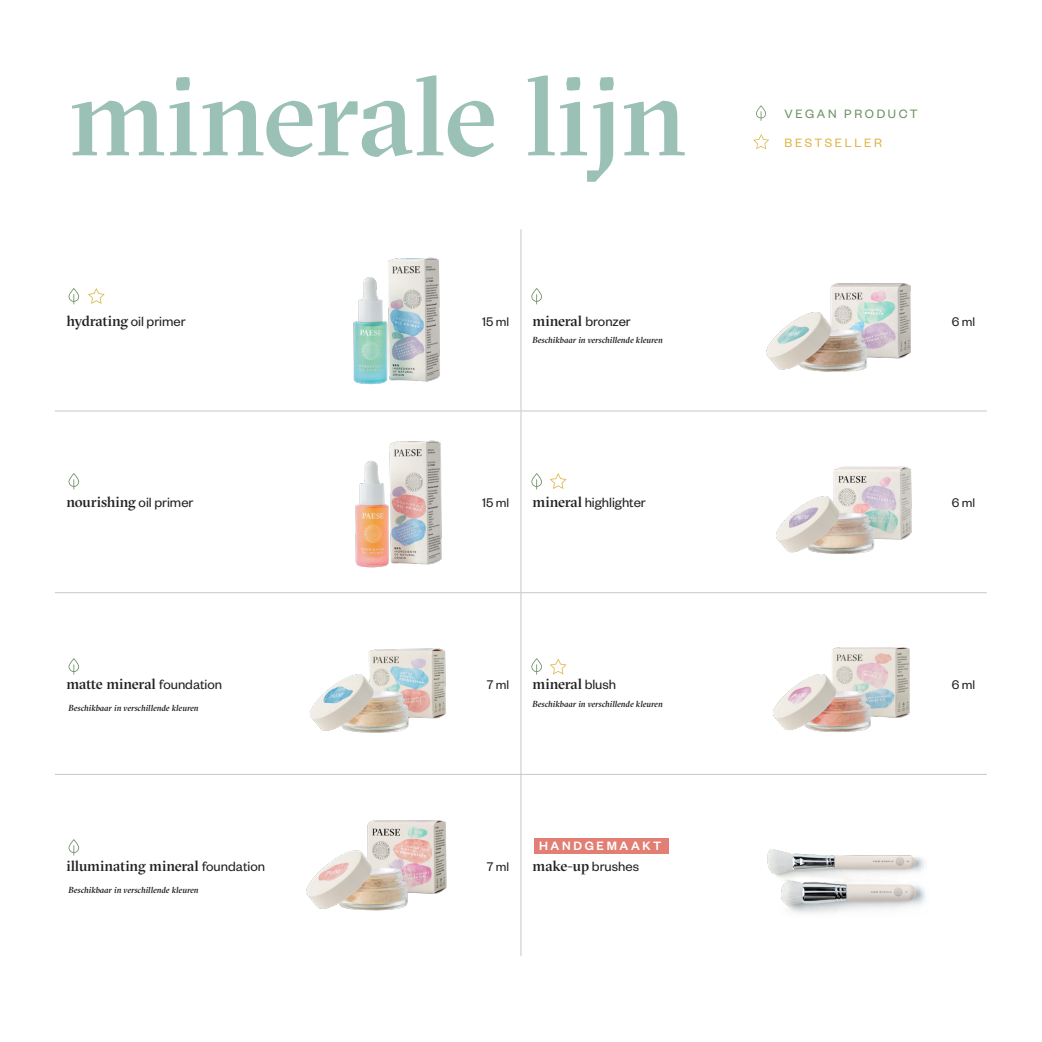
<style>
.page{position:relative;width:1042px;height:1042px;background:#fff}
.page>*{position:absolute;margin:0;border:0;box-sizing:border-box;transform-origin:0 0}
.t1{font:500 112px "GT Sectra Fine";color:#9bc1b7}
.gramatura_real{font:500 14.7px "GT Sectra Fine";letter-spacing:-.005em;color:#231f20}
.gramatura_real-2{font:14.7px "Founders Grotesk";color:#231f20}
.gramatura_real-3{font:13.83px "Founders Grotesk";color:#231f20}
.t2{font:13.3px "Founders Grotesk";letter-spacing:.2em;color:#6b8e62}
.t3{font:500 13.3px "Founders Grotesk";letter-spacing:.2em;color:#fff}
.t4{font:13.3px "Founders Grotesk";letter-spacing:.2em;color:#deb441}
.t5{font:italic 500 8.75px "GT Sectra Fine";letter-spacing:-.01em;color:#231f20}
.s1{font-family:"Founders Grotesk";font-weight:400}
.s2{font-family:"GT Sectra Fine";font-weight:500}
</style>
<div class="page">
<hr style="left:520px;top:229px;width:1px;height:182px;background:#c7c8ca">
<hr style="left:55px;top:411px;width:466px;height:1px;background:#c7c8ca">
<hr style="left:521px;top:411px;width:466px;height:1px;background:#c7c8ca">
<hr style="left:520px;top:411px;width:1px;height:181px;background:#c7c8ca">
<hr style="left:55px;top:592px;width:466px;height:1px;background:#c7c8ca">
<hr style="left:521px;top:592px;width:466px;height:1px;background:#c7c8ca">
<hr style="left:520px;top:593px;width:1px;height:181px;background:#c7c8ca">
<hr style="left:55px;top:774px;width:466px;height:1px;background:#c7c8ca">
<hr style="left:521px;top:774px;width:466px;height:1px;background:#c7c8ca">
<hr style="left:520px;top:775px;width:1px;height:181px;background:#c7c8ca">
<svg style="left:69px;top:288px;width:10px;height:16px"></svg>
<svg style="left:531px;top:288px;width:11px;height:16px"></svg>
<svg style="left:69px;top:473px;width:10px;height:16px"></svg>
<svg style="left:531px;top:473px;width:11px;height:16px"></svg>
<svg style="left:69px;top:839px;width:10px;height:16px"></svg>
<svg style="left:69px;top:658px;width:10px;height:16px"></svg>
<svg style="left:531px;top:658px;width:11px;height:16px"></svg>
<div style="left:534px;top:838px;width:135px;height:16px;background:#e17f75"></div>
<img style="left:353px;top:257px;width:87px;height:128px">
<img style="left:755px;top:283px;width:156px;height:129px">
<img style="left:355px;top:440px;width:87px;height:128px">
<img style="left:765px;top:466px;width:151px;height:128px">
<img style="left:310px;top:648px;width:136px;height:85px">
<img style="left:773px;top:647px;width:137px;height:85px">
<img style="left:306px;top:820px;width:141px;height:91px">
<img style="left:767px;top:849px;width:160px;height:65px">
<svg style="left:753px;top:134px;width:16px;height:15px"></svg>
<svg style="left:88px;top:288px;width:17px;height:16px"></svg>
<svg style="left:550px;top:473px;width:17px;height:16px"></svg>
<svg style="left:550px;top:658px;width:17px;height:16px"></svg>
<svg style="left:756px;top:105px;width:10px;height:16px"></svg>
<p class="t1" style="left:69px;top:51px;width:620px">minerale lijn</p>
<p class="t2" style="left:784px;top:105px;width:134px">VEGAN PRODUCT</p>
<p class="t4" style="left:784px;top:135px;width:99px">BESTSELLER</p>
<p class="gramatura_real" style="left:66px;top:312px;width:121px">hydrating <span class="s1">oil primer</span></p>
<p class="gramatura_real-3" style="left:482px;top:313px;width:29px">15 ml</p>
<p class="gramatura_real" style="left:532px;top:312px;width:100px">mineral <span class="s1">bronzer</span></p>
<p class="gramatura_real-3" style="left:952px;top:313px;width:25px">6 ml</p>
<p class="t5" style="left:532px;top:335px;width:132px">Beschikbaar in verschillende kleuren</p>
<p class="gramatura_real" style="left:66px;top:494px;width:128px">nourishing <span class="s1">oil primer</span></p>
<p class="gramatura_real-3" style="left:482px;top:494px;width:29px">15 ml</p>
<p class="gramatura_real-2" style="left:532px;top:494px;width:115px"><span class="s2">mineral</span> highlighter</p>
<p class="gramatura_real-3" style="left:952px;top:494px;width:25px">6 ml</p>
<p class="gramatura_real" style="left:66px;top:675px;width:157px">matte mineral <span class="s1">foundation</span></p>
<p class="gramatura_real-3" style="left:487px;top:676px;width:24px">7 ml</p>
<p class="gramatura_real" style="left:532px;top:675px;width:85px">mineral <span class="s1">blush</span></p>
<p class="gramatura_real-3" style="left:952px;top:676px;width:25px">6 ml</p>
<p class="t5" style="left:69px;top:703px;width:132px">Beschikbaar in verschillende kleuren</p>
<p class="t5" style="left:532px;top:698px;width:132px">Beschikbaar in verschillende kleuren</p>
<p class="t3" style="left:539px;top:838px;width:124px">HANDGEMAAKT</p>
<p class="gramatura_real" style="left:66px;top:857px;width:200px">illuminating mineral <span class="s1">foundation</span></p>
<p class="gramatura_real-3" style="left:487px;top:858px;width:24px">7 ml</p>
<p class="gramatura_real" style="left:532px;top:857px;width:108px">make-up <span class="s1">brushes</span></p>
<p class="t5" style="left:69px;top:885px;width:132px">Beschikbaar in verschillende kleuren</p>
</div>
